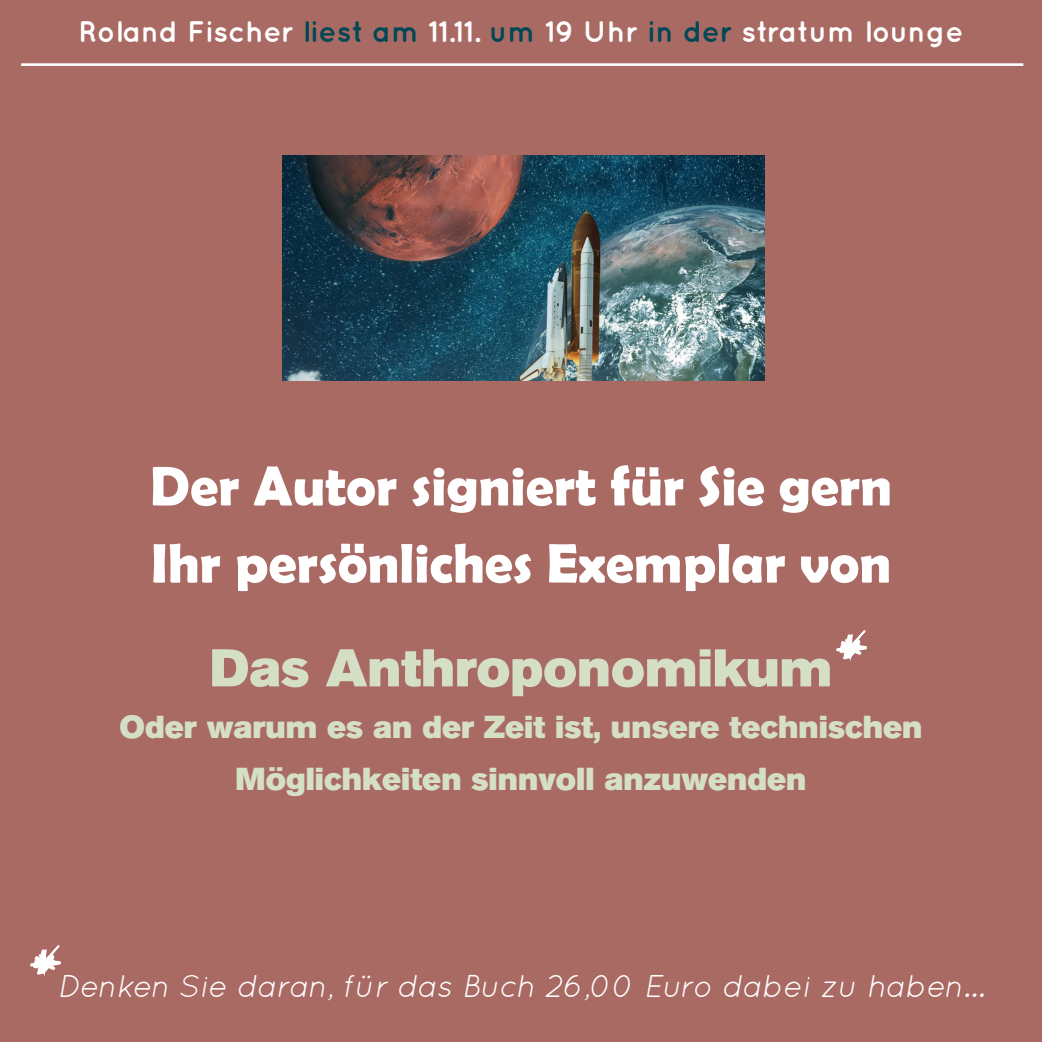
<style>
.page{position:relative;width:1042px;height:1042px;background:#aa6a64}
.page>*{position:absolute;margin:0;border:0;box-sizing:border-box;transform-origin:0 0}
.t1{font:700 56px "Berlin Sans FB Demi";color:#fff}
.t2{font:52.5px "Akzidenz Grotesk BE Super";color:#d4dfc6}
.t3{font:31.5px "Akzidenz Grotesk BE Super";color:#d4dfc6}
.t4{font:italic 31.5px "Quicksand";color:#fff}
.t5{font:700 29.75px "Quicksand";color:#fff}
.s1{color:#004855}
</style>
<div class="page">
<svg style="left:29px;top:916px;width:34px;height:126px;background:#b27872"></svg>
<hr style="left:21px;top:63px;width:1002px;height:3px;background:#fff">
<svg style="left:835px;top:602px;width:33px;height:128px;background:#b27872"></svg>
<img style="left:282px;top:155px;width:482px;height:226px">
<p class="t5" style="left:78px;top:14px;width:886px">Roland Fischer <span class="s1">liest am</span> 11.11. <span class="s1">um</span> 19 Uhr <span class="s1">in der</span> stratum lounge</p>
<p class="t1" style="left:150px;top:453px;width:743px">Der Autor signiert für Sie gern</p>
<p class="t1" style="left:151px;top:531px;width:741px">Ihr persönliches Exemplar von</p>
<p class="t2" style="left:210px;top:637px;width:624px">Das Anthroponomikum</p>
<p class="t3" style="left:119px;top:709px;width:804px">Oder warum es an der Zeit ist, unsere technischen</p>
<p class="t3" style="left:235px;top:761px;width:572px">Möglichkeiten sinnvoll anzuwenden</p>
<p class="t4" style="left:57px;top:968px;width:929px">Denken Sie daran, für das Buch 26,00 Euro dabei zu haben...</p>
</div>
